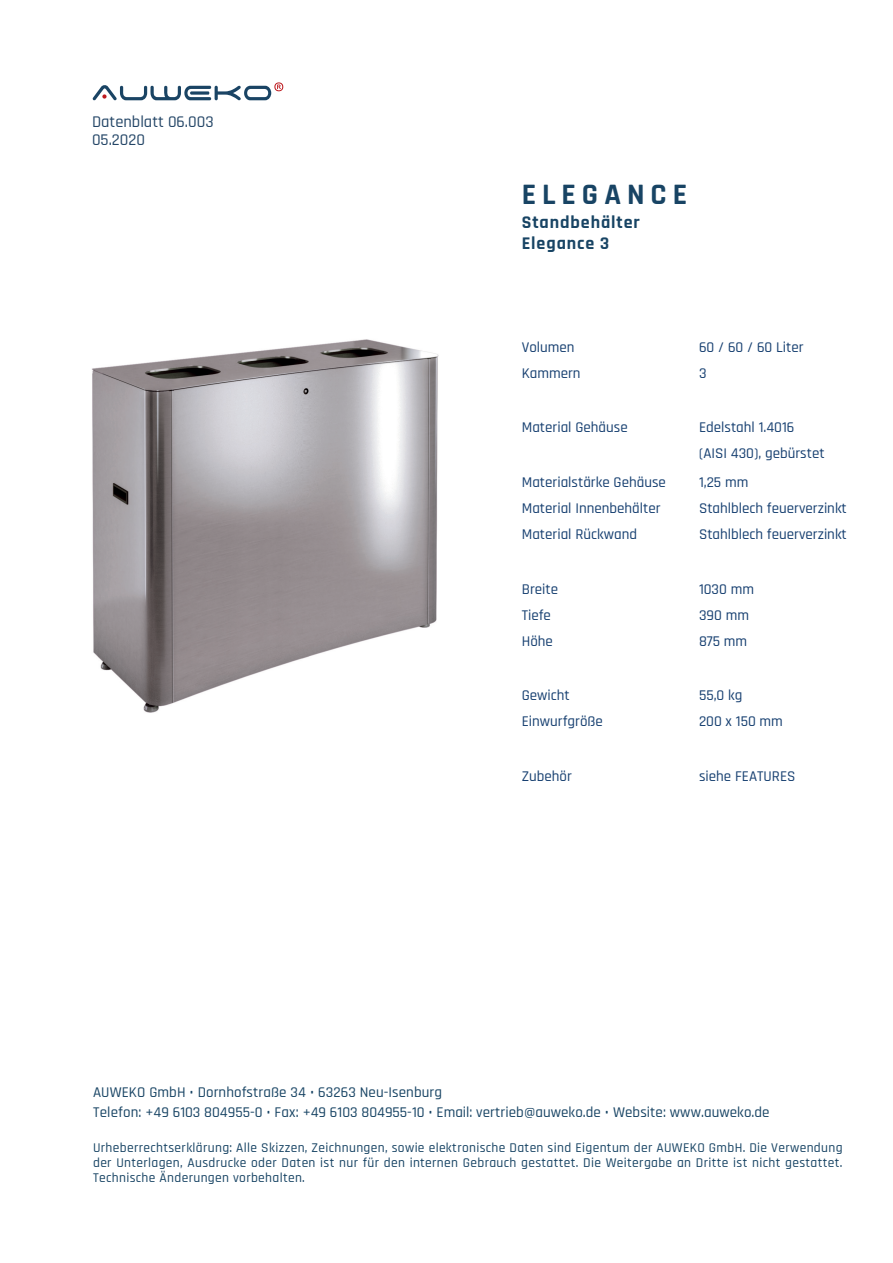
<style>
.page{position:relative;width:893px;height:1263px;background:#fff}
.page>*{position:absolute;margin:0;border:0;box-sizing:border-box;transform-origin:0 0}
.t1{font:700 30px "Rajdhani";letter-spacing:.2em;color:#184464}
.t2{font:700 18px "Rajdhani";letter-spacing:.05em;color:#184464}
.t3{font:500 16.5px "Rajdhani";color:#244667}
.t4{font:500 15px "Rajdhani";color:#163f70}
.t5{font:500 15px "Rajdhani";letter-spacing:.005em;color:#184464}
.t6{font:500 13.5px/15px "Rajdhani";letter-spacing:.025em;color:#184464;text-align:justify}
</style>
<div class="page">
<img style="left:92px;top:339px;width:347px;height:374px">
<svg style="left:93px;top:82px;width:190px;height:18px"></svg>
<p class="t3" style="left:92px;top:113px;width:123px">Datenblatt 06.003</p>
<p class="t3" style="left:92px;top:131px;width:54px">05.2020</p>
<p class="t1" style="left:522px;top:176px;width:167px">ELEGANCE</p>
<p class="t2" style="left:522px;top:211px;width:120px">Standbehälter</p>
<p class="t2" style="left:522px;top:233px;width:89px">Elegance 3</p>
<p class="t4" style="left:522px;top:338px;width:54px">Volumen</p>
<p class="t4" style="left:699px;top:338px;width:106px">60 / 60 / 60 Liter</p>
<p class="t4" style="left:522px;top:364px;width:60px">Kammern</p>
<p class="t4" style="left:699px;top:364px;width:9px">3</p>
<p class="t4" style="left:522px;top:419px;width:108px">Material Gehäuse</p>
<p class="t4" style="left:699px;top:419px;width:97px">Edelstahl 1.4016</p>
<p class="t4" style="left:699px;top:445px;width:127px">(AISI 430), gebürstet</p>
<p class="t4" style="left:522px;top:473px;width:146px">Materialstärke Gehäuse</p>
<p class="t4" style="left:699px;top:473px;width:51px">1,25 mm</p>
<p class="t4" style="left:522px;top:499px;width:140px">Material Innenbehälter</p>
<p class="t4" style="left:699px;top:499px;width:149px">Stahlblech feuerverzinkt</p>
<p class="t4" style="left:522px;top:525px;width:117px">Material Rückwand</p>
<p class="t4" style="left:699px;top:525px;width:149px">Stahlblech feuerverzinkt</p>
<p class="t4" style="left:522px;top:580px;width:38px">Breite</p>
<p class="t4" style="left:699px;top:580px;width:57px">1030 mm</p>
<p class="t4" style="left:522px;top:606px;width:31px">Tiefe</p>
<p class="t4" style="left:699px;top:606px;width:51px">390 mm</p>
<p class="t4" style="left:522px;top:632px;width:33px">Höhe</p>
<p class="t4" style="left:699px;top:632px;width:50px">875 mm</p>
<p class="t4" style="left:522px;top:687px;width:50px">Gewicht</p>
<p class="t4" style="left:699px;top:687px;width:45px">55,0 kg</p>
<p class="t4" style="left:522px;top:713px;width:83px">Einwurfgröße</p>
<p class="t4" style="left:699px;top:713px;width:85px">200 x 150 mm</p>
<p class="t4" style="left:522px;top:767px;width:52px">Zubehör</p>
<p class="t4" style="left:699px;top:767px;width:98px">siehe FEATURES</p>
<p class="t5" style="left:93px;top:1084px;width:350px">AUWEKO GmbH • Dornhofstraße 34 • 63263 Neu-Isenburg</p>
<p class="t5" style="left:93px;top:1103px;width:678px">Telefon: +49 6103 804955-0 • Fax: +49 6103 804955-10 • Email: vertrieb@auweko.de • Website: www.auweko.de</p>
<p class="t6" style="left:93px;top:1141px;width:751px">Urheberrechtserklärung: Alle Skizzen, Zeichnungen, sowie elektronische Daten sind Eigentum der AUWEKO GmbH. Die Verwendung der Unterlagen, Ausdrucke oder Daten ist nur für den internen Gebrauch gestattet. Die Weitergabe an Dritte ist nicht gestattet.<br>Technische Änderungen vorbehalten.</p>
</div>
